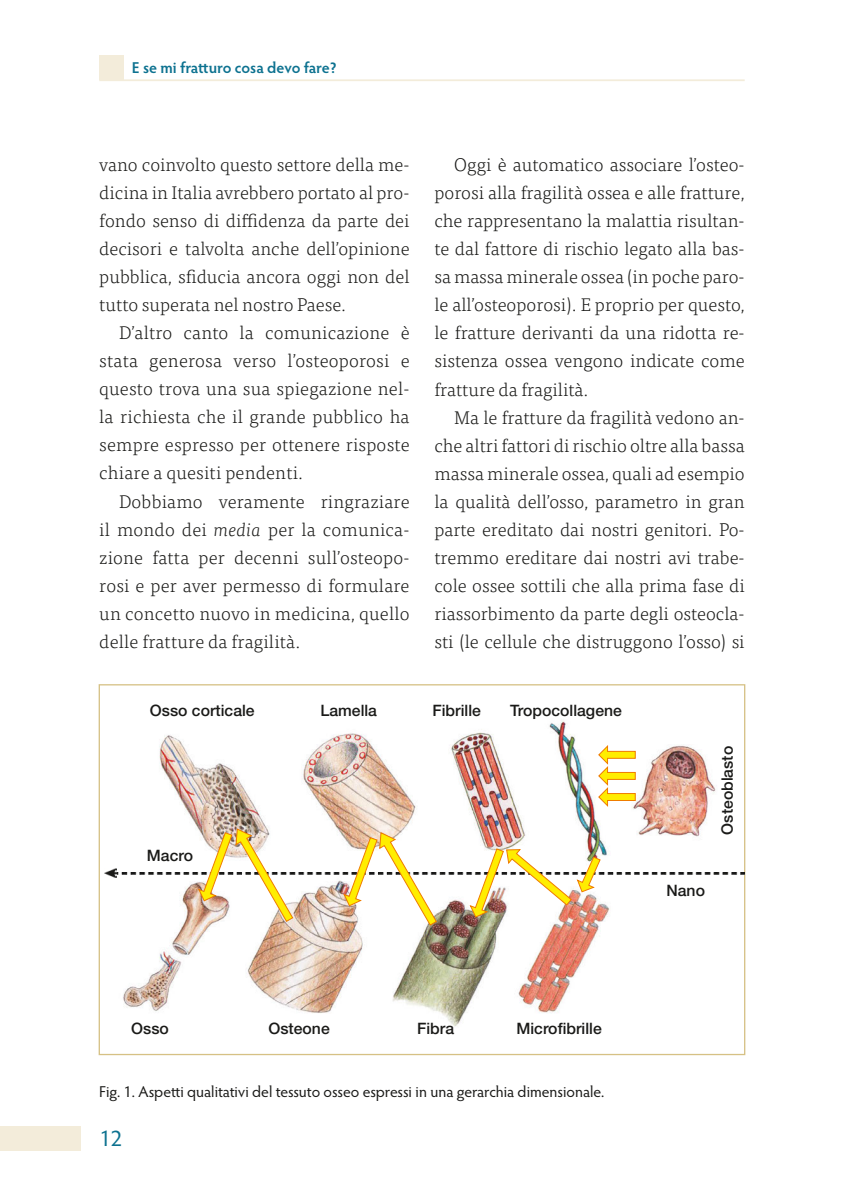
<style>
.page{position:relative;width:844px;height:1191px;background:#fff}
.page>*{position:absolute;margin:0;border:0;box-sizing:border-box;transform-origin:0 0}
.t1{font:22.75px "Hypatia Sans Pro";color:#0d7290}
.t2{font:300 18.38px/28px "Tisa Pro";color:#1a1a18;text-align:justify}
.t3{font:500 15.75px "Helvetica Neue";color:#1a1a18}
.t4{font:15.75px "Hypatia Sans Pro";letter-spacing:-.005em;color:#1a1a18}
.t5{font:600 15.75px "Hypatia Sans Pro";letter-spacing:-.005em;color:#0d7290}
.s1{font-style:italic}
</style>
<div class="page">
<hr style="left:99px;top:79px;width:645px;height:2px;background:#f3ecda">
<div style="left:99px;top:55px;width:25px;height:25px;background:#f3ecda"></div>
<div style="left:0;top:1125px;width:81px;height:25px;background:#f3ecda"></div>
<img style="left:113px;top:720px;width:630px;height:307px">
<img style="left:116px;top:872px;width:628px;height:2px">
<svg style="left:104px;top:869px;width:12px;height:9px"></svg>
<svg style="left:343px;top:832px;width:94px;height:93px"></svg>
<svg style="left:198px;top:828px;width:95px;height:94px"></svg>
<svg style="left:598px;top:745px;width:37px;height:61px"></svg>
<img style="left:469px;top:848px;width:131px;height:69px">
<p class="t5" style="left:132px;top:61px;width:206px">E se mi fratturo cosa devo fare?</p>
<p class="t2" style="left:99px;top:153px;width:312px">vano coinvolto questo settore della me&shy;dicina in Italia avrebbero portato al pro&shy;fondo senso di diffidenza da parte dei decisori e talvolta anche dell’opinione pubblica, sfiducia ancora oggi non del tutto superata nel nostro Paese.</p>
<p class="t2" style="left:99px;top:321px;width:312px;text-indent:20px">D’altro canto la comunicazione è stata generosa verso l’osteoporosi e questo trova una sua spiegazione nel&shy;la richiesta che il grande pubblico ha sempre espresso per ottenere risposte chiare a quesiti pendenti.</p>
<p class="t2" style="left:99px;top:489px;width:312px;text-indent:20px">Dobbiamo veramente ringraziare il mondo dei <span class="s1">media</span> per la comunica&shy;zione fatta per decenni sull’osteopo&shy;rosi e per aver permesso di formulare un concetto nuovo in medicina, quello delle fratture da fragilità.</p>
<p class="t2" style="left:434px;top:153px;width:312px;text-indent:20px">Oggi è automatico associare l’osteo&shy;porosi alla fragilità ossea e alle fratture, che rappresentano la malattia risultan&shy;te dal fattore di rischio legato alla bas&shy;sa massa minerale ossea (in poche paro&shy;le all’osteoporosi). E proprio per questo, le fratture derivanti da una ridotta re&shy;sistenza ossea vengono indicate come fratture da fragilità.</p>
<p class="t2" style="left:434px;top:405px;width:312px;text-indent:20px">Ma le fratture da fragilità vedono an&shy;che altri fattori di rischio oltre alla bassa massa minerale ossea, quali ad esempio la qualità dell’osso, parametro in gran parte ereditato dai nostri genitori. Po&shy;tremmo ereditare dai nostri avi trabe&shy;cole ossee sottili che alla prima fase di riassorbimento da parte degli osteocla&shy;sti (le cellule che distruggono l’osso) si</p>
<p class="t3" style="left:150px;top:701px;width:106px">Osso corticale</p>
<p class="t3" style="left:320px;top:701px;width:58px">Lamella</p>
<p class="t3" style="left:432px;top:701px;width:50px">Fibrille</p>
<p class="t3" style="left:510px;top:701px;width:113px">Tropocollagene</p>
<p class="t3" style="left:147px;top:846px;width:48px">Macro</p>
<p class="t3" style="left:718px;top:834px;width:90px;rotate:-90deg">Osteoblasto</p>
<p class="t3" style="left:666px;top:881px;width:40px">Nano</p>
<p class="t3" style="left:131px;top:1019px;width:39px">Osso</p>
<p class="t3" style="left:268px;top:1019px;width:63px">Osteone</p>
<p class="t3" style="left:417px;top:1019px;width:39px">Fibra</p>
<p class="t3" style="left:516px;top:1019px;width:87px">Microfibrille</p>
<p class="t4" style="left:99px;top:1085px;width:506px">Fig. 1. Aspetti qualitativi del tessuto osseo espressi in una gerarchia dimensionale.</p>
<p class="t1" style="left:99px;top:1129px;width:25px">12</p>
</div>
